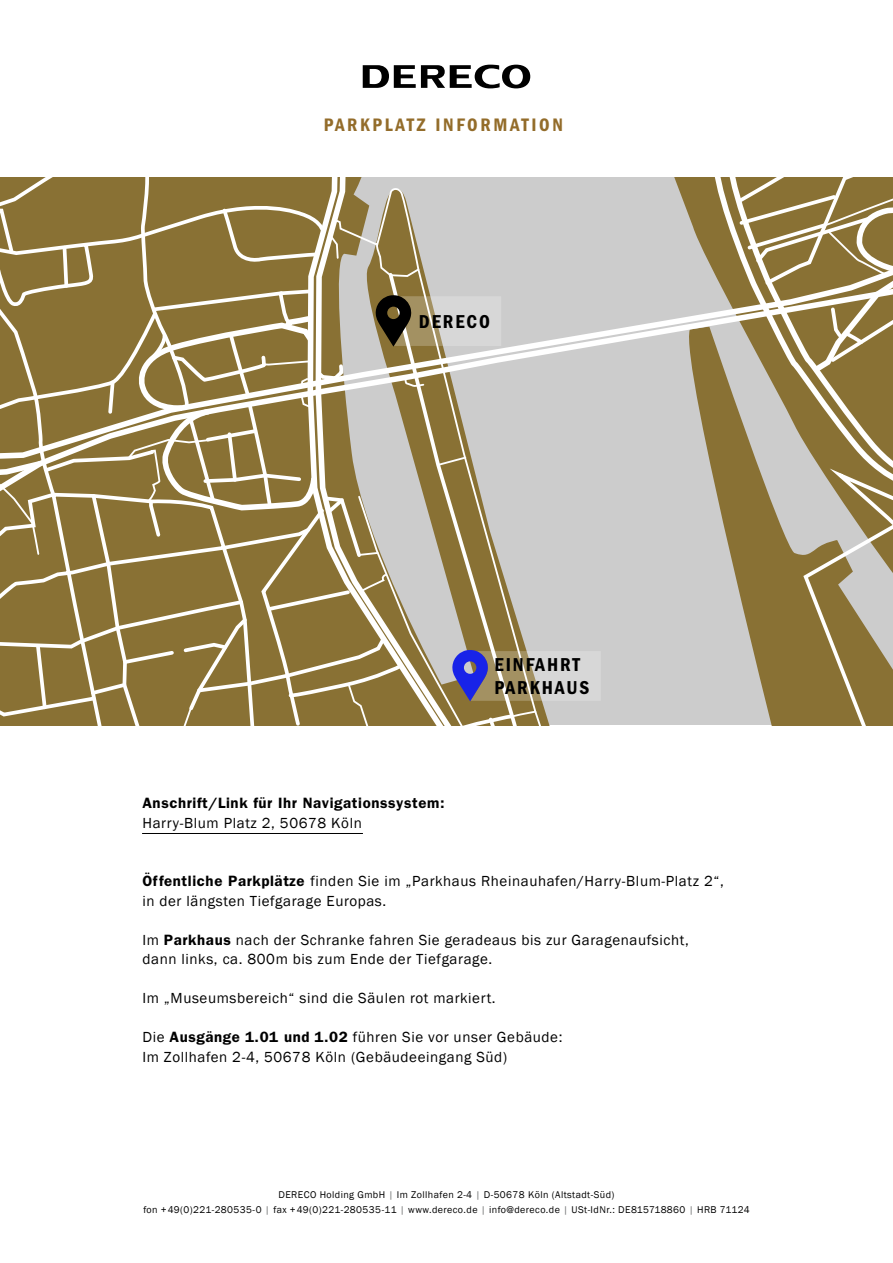
<style>
.page{position:relative;width:893px;height:1263px;background:#fff}
.page>*{position:absolute;margin:0;border:0;box-sizing:border-box;transform-origin:0 0}
.t1{font:600 condensed 19.35px/23.2px "Franklin Gothic";letter-spacing:.1em;color:#000}
.t2{font:600 condensed 18.75px "Franklin Gothic";letter-spacing:.14em;color:#936c2a}
.t3{font:15px/19.5px "Franklin Gothic";letter-spacing:.04em;color:#000}
.t4{font:600 15px "Franklin Gothic";letter-spacing:.04em;color:#000}
.t5{font:10.05px/15.8px "Franklin Gothic";letter-spacing:.04em;color:#000;text-align:center}
.s1{font-weight:600}
.s2{color:#707172}
</style>
<div class="page">
<svg style="left:363px;top:65px;width:167px;height:23px"></svg>
<div style="left:0;top:178px;width:893px;height:547px;background:#ccc"></div>
<svg style="left:737px;top:582px;width:65px;height:143px;fill:#897134"></svg>
<svg style="left:674px;top:178px;width:128px;height:404px"></svg>
<svg style="left:674px;top:463px;width:128px;height:39px"></svg>
<svg style="left:601px;top:260px;width:109px;height:203px"></svg>
<svg style="left:710px;top:178px;width:92px;height:320px"></svg>
<svg style="left:724px;top:178px;width:169px;height:316px"></svg>
<svg style="left:802px;top:475px;width:91px;height:250px"></svg>
<svg style="left:735px;top:178px;width:158px;height:199px;background:#a69467"></svg>
<svg style="left:0;top:178px;width:601px;height:547px"></svg>
<hr style="left:142px;top:833px;width:221px;height:1px;background:#000">
<p class="t2" style="left:324px;top:114px;width:241px">PARKPLATZ INFORMATION</p>
<p class="t1" style="left:419px;top:310px;width:72px">DERECO</p>
<p class="t4" style="left:142px;top:794px;width:304px">Anschrift/Link für Ihr Navigationssystem:</p>
<p class="t3" style="left:142px;top:813px;width:221px">Harry-Blum Platz 2, 50678 Köln</p>
<p class="t1" style="left:494px;top:653px;width:96px">EINFAHRT<br>PARKHAUS</p>
<p class="t3" style="left:142px;top:872px;width:583px"><span class="s1">Öffentliche Parkplätze</span> finden Sie im „Parkhaus Rheinauhafen/Harry-Blum-Platz 2“, in der längsten Tiefgarage Europas.</p>
<p class="t3" style="left:142px;top:930px;width:548px">Im <span class="s1">Parkhaus</span> nach der Schranke fahren Sie geradeaus bis zur Garagenaufsicht, dann links, ca. 800m bis zum Ende der Tiefgarage.</p>
<p class="t3" style="left:142px;top:989px;width:355px">Im „Museumsbereich“ sind die Säulen rot markiert.</p>
<p class="t3" style="left:142px;top:1028px;width:421px">Die <span class="s1">Ausgänge 1.01 und 1.02</span> führen Sie vor unser Gebäude:<br>Im Zollhafen 2-4, 50678 Köln (Gebäudeeingang Süd)</p>
<p class="t5" style="left:143px;top:1187px;width:608px">DERECO Holding GmbH <span class="s2">|</span> Im Zollhafen 2-4 <span class="s2">|</span> D-50678 Köln (Altstadt-Süd)<br>fon +49(0)221-280535-0 <span class="s2">|</span> fax +49(0)221-280535-11 <span class="s2">|</span> www.dereco.de <span class="s2">|</span> info@dereco.de <span class="s2">|</span> USt-IdNr.: DE815718860 <span class="s2">|</span> HRB 71124</p>
</div>
